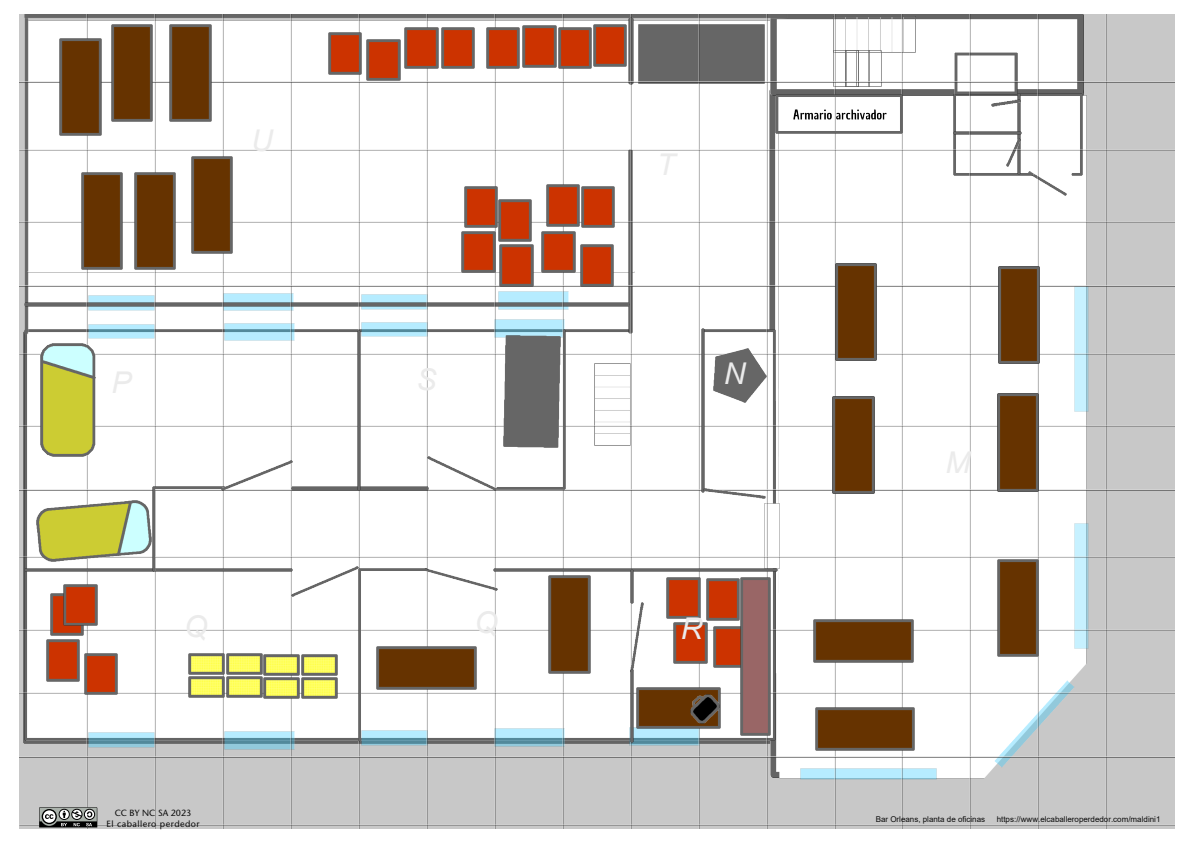
<style>
.page{position:relative;width:1191px;height:842px;background:#fff}
.page>*{position:absolute;margin:0;border:0;box-sizing:border-box;transform-origin:0 0}
.t1{font:italic 30px "Arial";color:#ebebeb}
.t2{font:9px/11.2px "Stone Sans";letter-spacing:.05em;color:#0d0d0d;text-align:center}
.t3{font:8px "Arial";color:#0d0d0d}
</style>
<div class="page">
<img style="left:19px;top:14px;width:1155px;height:815px">
<img style="left:28px;top:21px;width:742px;height:308px">
<img style="left:770px;top:14px;width:313px;height:82px">
<img style="left:25px;top:329px;width:750px;height:411px">
<img style="left:778px;top:96px;width:308px;height:683px">
<img style="left:1028px;top:175px;width:38px;height:20px">
<img style="left:954px;top:93px;width:128px;height:82px">
<img style="left:1017px;top:94px;width:3px;height:81px">
<img style="left:953px;top:131px;width:68px;height:4px">
<img style="left:991px;top:100px;width:29px;height:6px">
<img style="left:1006px;top:139px;width:14px;height:27px">
<img style="left:954px;top:52px;width:63px;height:42px">
<img style="left:595px;top:363px;width:35px;height:83px">
<img style="left:833px;top:17px;width:83px;height:36px">
<img style="left:858px;top:51px;width:23px;height:36px">
<img style="left:833px;top:51px;width:12px;height:36px">
<img style="left:845px;top:51px;width:13px;height:36px">
<img style="left:764px;top:503px;width:15px;height:66px">
<img style="left:1074px;top:523px;width:14px;height:126px">
<img style="left:1074px;top:286px;width:14px;height:126px">
<img style="left:800px;top:768px;width:136px;height:11px">
<img style="left:994px;top:680px;width:80px;height:87px">
<img style="left:89px;top:732px;width:65px;height:15px">
<img style="left:224px;top:731px;width:70px;height:18px">
<img style="left:361px;top:741px;width:65px;height:4px">
<img style="left:495px;top:728px;width:69px;height:18px">
<img style="left:631px;top:727px;width:69px;height:18px">
<img style="left:89px;top:324px;width:65px;height:15px">
<img style="left:224px;top:323px;width:70px;height:18px">
<img style="left:361px;top:322px;width:65px;height:15px">
<img style="left:495px;top:320px;width:69px;height:18px">
<img style="left:89px;top:295px;width:65px;height:15px">
<img style="left:224px;top:293px;width:69px;height:18px">
<img style="left:361px;top:295px;width:65px;height:14px">
<img style="left:498px;top:291px;width:70px;height:18px">
<img style="left:24px;top:18px;width:4px;height:316px">
<hr style="left:24px;top:14px;width:764px;height:4px;background:#666">
<img style="left:27px;top:272px;width:607px;height:1px">
<img style="left:629px;top:151px;width:3px;height:183px">
<img style="left:25px;top:303px;width:605px;height:4px">
<img style="left:629px;top:18px;width:4px;height:66px">
<div style="left:638px;top:25px;width:126px;height:59px;background:#666"></div>
<img style="left:358px;top:14px;width:1px;height:815px">
<img style="left:87px;top:14px;width:1px;height:815px">
<img style="left:155px;top:14px;width:1px;height:815px">
<img style="left:223px;top:14px;width:1px;height:815px">
<img style="left:291px;top:14px;width:1px;height:815px">
<img style="left:698px;top:14px;width:1px;height:815px">
<img style="left:426px;top:14px;width:1px;height:815px">
<img style="left:494px;top:14px;width:1px;height:815px">
<img style="left:562px;top:14px;width:1px;height:815px">
<img style="left:630px;top:14px;width:1px;height:815px">
<img style="left:766px;top:14px;width:1px;height:815px">
<img style="left:1105px;top:14px;width:1px;height:815px">
<img style="left:834px;top:14px;width:1px;height:815px">
<img style="left:902px;top:14px;width:1px;height:815px">
<img style="left:970px;top:14px;width:1px;height:815px">
<img style="left:1037px;top:14px;width:1px;height:815px">
<img style="left:19px;top:82px;width:1155px;height:1px">
<img style="left:19px;top:150px;width:1155px;height:1px">
<img style="left:19px;top:222px;width:1155px;height:1px">
<img style="left:19px;top:285px;width:1155px;height:1px">
<img style="left:19px;top:353px;width:1155px;height:1px">
<img style="left:19px;top:426px;width:1155px;height:1px">
<img style="left:19px;top:489px;width:1155px;height:1px">
<img style="left:19px;top:557px;width:1155px;height:1px">
<img style="left:19px;top:629px;width:1155px;height:1px">
<img style="left:19px;top:693px;width:1155px;height:1px">
<img style="left:19px;top:756px;width:1155px;height:1px">
<img style="left:19px;top:824px;width:1155px;height:1px">
<img style="left:25px;top:568px;width:266px;height:3px">
<img style="left:291px;top:566px;width:67px;height:30px">
<img style="left:427px;top:568px;width:70px;height:23px">
<img style="left:493px;top:568px;width:284px;height:3px">
<img style="left:153px;top:487px;width:72px;height:85px">
<img style="left:222px;top:460px;width:70px;height:30px">
<img style="left:291px;top:487px;width:137px;height:3px">
<img style="left:428px;top:456px;width:68px;height:34px">
<img style="left:630px;top:569px;width:3px;height:34px">
<img style="left:630px;top:603px;width:13px;height:70px">
<img style="left:630px;top:669px;width:3px;height:73px">
<img style="left:358px;top:568px;width:69px;height:173px">
<img style="left:357px;top:330px;width:4px;height:160px">
<img style="left:496px;top:329px;width:70px;height:160px">
<img style="left:701px;top:328px;width:3px;height:164px">
<img style="left:776px;top:95px;width:127px;height:39px">
<img style="left:794px;top:109px;width:92px;height:11px">
<img style="left:41px;top:344px;width:54px;height:112px">
<img style="left:36px;top:500px;width:115px;height:62px">
<div style="left:503px;top:336px;width:57px;height:111px;background:#666"></div>
<img style="left:714px;top:349px;width:52px;height:54px">
<img style="left:704px;top:488px;width:62px;height:10px">
<img style="left:549px;top:576px;width:41px;height:97px">
<img style="left:376px;top:647px;width:100px;height:42px">
<img style="left:46px;top:640px;width:33px;height:41px">
<img style="left:84px;top:653px;width:33px;height:42px">
<img style="left:50px;top:594px;width:33px;height:41px">
<img style="left:706px;top:579px;width:33px;height:41px">
<img style="left:713px;top:626px;width:27px;height:42px">
<img style="left:667px;top:577px;width:33px;height:42px">
<img style="left:674px;top:622px;width:33px;height:41px">
<img style="left:64px;top:584px;width:33px;height:41px">
<img style="left:542px;top:231px;width:33px;height:41px">
<img style="left:580px;top:245px;width:33px;height:41px">
<img style="left:546px;top:185px;width:33px;height:41px">
<img style="left:581px;top:186px;width:33px;height:42px">
<img style="left:462px;top:231px;width:33px;height:41px">
<img style="left:500px;top:245px;width:33px;height:41px">
<img style="left:464px;top:186px;width:34px;height:42px">
<img style="left:498px;top:200px;width:34px;height:41px">
<img style="left:405px;top:27px;width:33px;height:42px">
<img style="left:593px;top:25px;width:34px;height:41px">
<img style="left:523px;top:26px;width:33px;height:41px">
<img style="left:558px;top:27px;width:33px;height:42px">
<img style="left:367px;top:40px;width:33px;height:41px">
<img style="left:329px;top:33px;width:33px;height:41px">
<img style="left:441px;top:27px;width:34px;height:42px">
<img style="left:486px;top:27px;width:33px;height:42px">
<img style="left:263px;top:655px;width:36px;height:21px">
<img style="left:263px;top:678px;width:36px;height:21px">
<img style="left:301px;top:655px;width:36px;height:21px">
<img style="left:301px;top:678px;width:36px;height:21px">
<img style="left:189px;top:653px;width:36px;height:21px">
<img style="left:189px;top:676px;width:36px;height:21px">
<img style="left:227px;top:653px;width:36px;height:21px">
<img style="left:227px;top:676px;width:36px;height:21px">
<img style="left:740px;top:577px;width:31px;height:158px">
<img style="left:832px;top:397px;width:42px;height:97px">
<img style="left:835px;top:264px;width:42px;height:97px">
<img style="left:998px;top:266px;width:41px;height:97px">
<img style="left:997px;top:394px;width:41px;height:97px">
<img style="left:81px;top:173px;width:42px;height:97px">
<img style="left:60px;top:38px;width:41px;height:97px">
<img style="left:111px;top:25px;width:42px;height:97px">
<img style="left:134px;top:173px;width:42px;height:97px">
<img style="left:191px;top:156px;width:42px;height:97px">
<img style="left:170px;top:25px;width:41px;height:97px">
<img style="left:997px;top:560px;width:41px;height:97px">
<img style="left:815px;top:708px;width:100px;height:42px">
<img style="left:813px;top:619px;width:100px;height:43px">
<img style="left:636px;top:687px;width:85px;height:42px">
<img style="left:690px;top:695px;width:30px;height:29px">
<svg style="left:39px;top:807px;width:58px;height:20px"></svg>
<h1 class="t1" style="left:474px;top:611px;width:25px">Q</h1>
<h1 class="t1" style="left:724px;top:362px;width:23px">N</h1>
<h1 class="t1" style="left:681px;top:617px;width:23px">R</h1>
<p class="t2" style="left:106px;top:808px;width:95px">CC BY NC SA 2023<br>El caballero perdedor</p>
<p class="t3" style="left:875px;top:816px;width:111px">Bar Orleans, planta de oficinas</p>
<p class="t3" style="left:996px;top:816px;width:165px">https://www.elcaballeroperdedor.com/maldini1</p>
</div>
